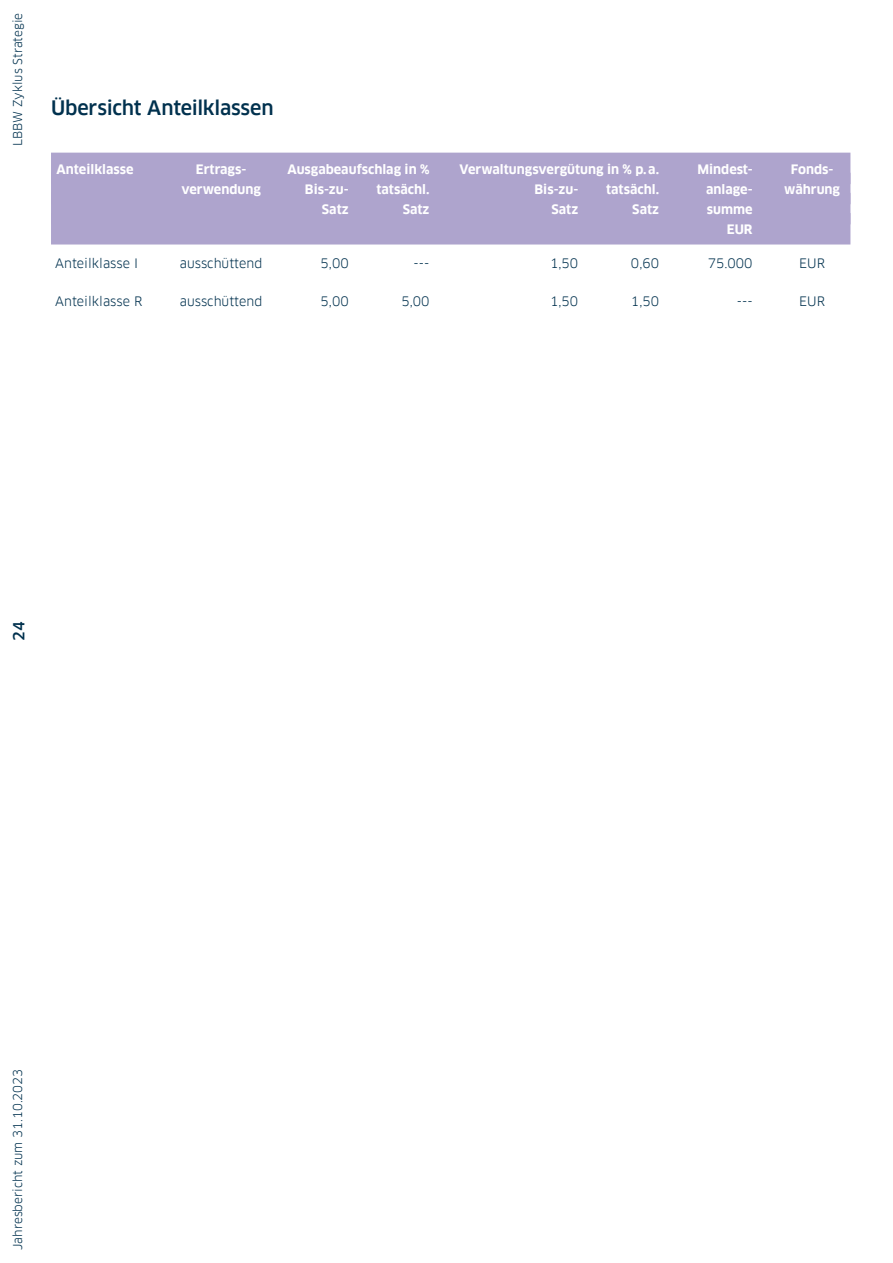
<style>
.page{position:relative;width:893px;height:1263px;background:#fff}
.page>*{position:absolute;margin:0;border:0;box-sizing:border-box;transform-origin:0 0}
.t1{font:500 19.5px "Clanfor LBBW";letter-spacing:-.01em;color:#00314e}
.t2{font:500 15px "Clanfor LBBW";color:#00314e}
.t3{font:700 12.75px/20.1px "Clanfor LBBW";color:#fff;text-align:right}
.t4{font:12.75px "Clanfor LBBW";color:#00314e}
.t5{font:12px "Clanfor LBBW";color:#00314e}
</style>
<div class="page">
<div style="left:51px;top:153px;width:799px;height:31px;background:#aea4cd"></div>
<div style="left:51px;top:173px;width:799px;height:31px;background:#aea4cd"></div>
<div style="left:51px;top:193px;width:799px;height:31px;background:#aea4cd"></div>
<div style="left:51px;top:213px;width:799px;height:31px;background:#aea4cd"></div>
<p class="t5" style="left:11px;top:146px;width:135px;rotate:-90deg">LBBW Zyklus Strategie</p>
<h1 class="t1" style="left:51px;top:96px;width:224px">Übersicht Anteilklassen</h1>
<p class="t3" style="left:57px;top:159px;width:78px">Anteilklasse</p>
<p class="t3" style="left:196px;top:159px;width:52px">Ertrags-</p>
<p class="t3" style="left:288px;top:159px;width:143px">Ausgabeaufschlag in %</p>
<p class="t3" style="left:460px;top:159px;width:201px">Verwaltungsvergütung in % p.a.</p>
<p class="t3" style="left:697px;top:159px;width:57px">Mindest-</p>
<p class="t3" style="left:791px;top:159px;width:44px">Fonds-</p>
<p class="t3" style="left:181px;top:179px;width:81px">verwendung</p>
<p class="t3" style="left:305px;top:179px;width:45px">Bis-zu-</p>
<p class="t3" style="left:376px;top:179px;width:55px">tatsächl.</p>
<p class="t3" style="left:534px;top:179px;width:45px">Bis-zu-</p>
<p class="t3" style="left:606px;top:179px;width:55px">tatsächl.</p>
<p class="t3" style="left:706px;top:179px;width:48px">anlage-</p>
<p class="t3" style="left:784px;top:179px;width:57px">währung</p>
<p class="t3" style="left:322px;top:199px;width:28px">Satz</p>
<p class="t3" style="left:403px;top:199px;width:28px">Satz</p>
<p class="t3" style="left:551px;top:199px;width:28px">Satz</p>
<p class="t3" style="left:632px;top:199px;width:28px">Satz</p>
<p class="t3" style="left:707px;top:199px;width:47px">summe<br>EUR</p>
<p class="t4" style="left:55px;top:256px;width:84px">Anteilklasse I</p>
<p class="t4" style="left:180px;top:256px;width:84px">ausschüttend</p>
<p class="t4" style="left:321px;top:256px;width:30px">5,00</p>
<p class="t4" style="left:414px;top:256px;width:17px">---</p>
<p class="t4" style="left:550px;top:256px;width:30px">1,50</p>
<p class="t4" style="left:631px;top:256px;width:30px">0,60</p>
<p class="t4" style="left:708px;top:256px;width:46px">75.000</p>
<p class="t4" style="left:799px;top:256px;width:27px">EUR</p>
<p class="t4" style="left:55px;top:294px;width:89px">Anteilklasse R</p>
<p class="t4" style="left:180px;top:294px;width:84px">ausschüttend</p>
<p class="t4" style="left:321px;top:294px;width:30px">5,00</p>
<p class="t4" style="left:401px;top:294px;width:30px">5,00</p>
<p class="t4" style="left:550px;top:294px;width:30px">1,50</p>
<p class="t4" style="left:631px;top:294px;width:30px">1,50</p>
<p class="t4" style="left:737px;top:294px;width:17px">---</p>
<p class="t4" style="left:799px;top:294px;width:27px">EUR</p>
<p class="t2" style="left:10px;top:641px;width:21px;rotate:-90deg">24</p>
<p class="t5" style="left:11px;top:1250px;width:183px;rotate:-90deg">Jahresbericht zum 31.10.2023</p>
</div>
